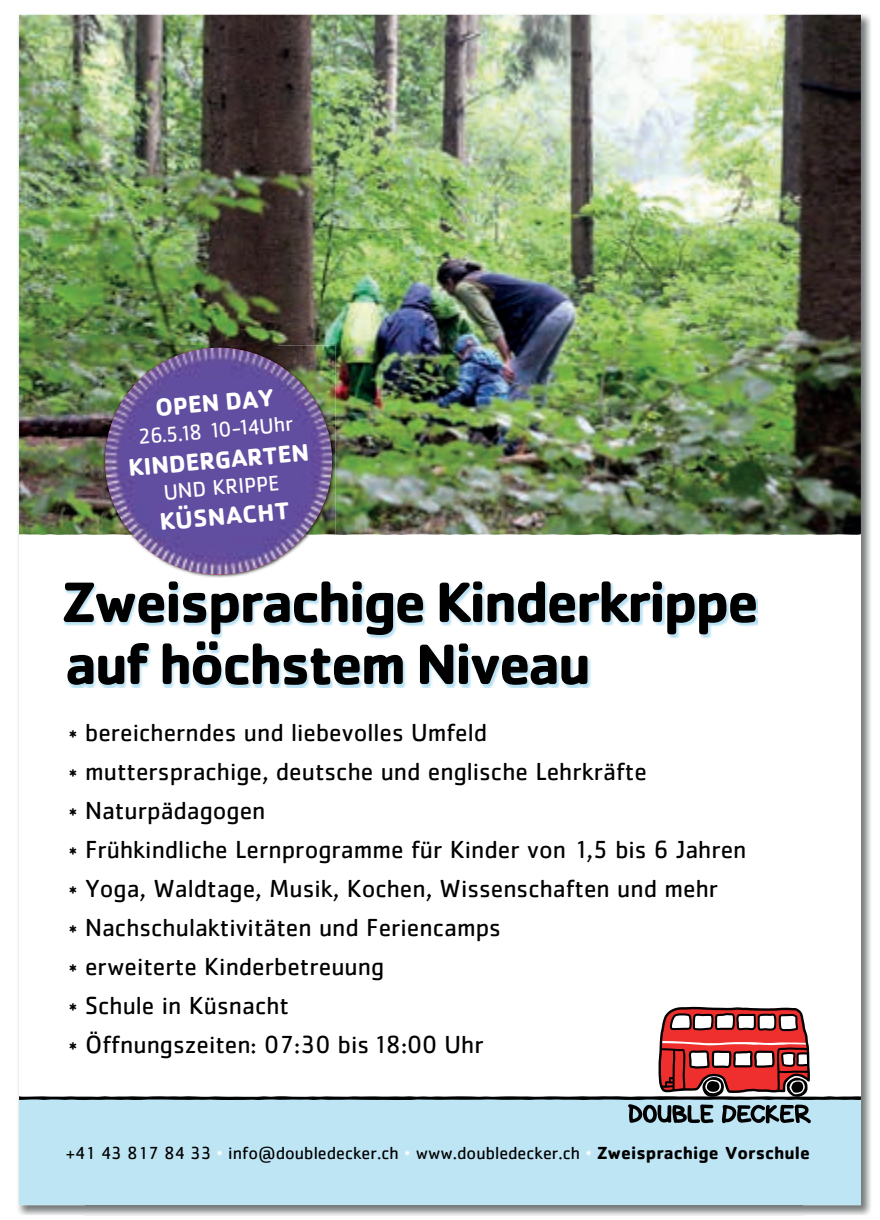
<style>
.page{position:relative;width:880px;height:1220px;background:#fff}
.page>*{position:absolute;margin:0;border:0;box-sizing:border-box;transform-origin:0 0}
.t1{font:700 59px/62px "Cachet";letter-spacing:-.045em;color:#000001}
.t2{font:25.6px/39px "Cachet";color:#000001}
.t3{font:700 25px "Cachet";color:#fff}
.t4{font:22px "Cachet";color:#fff}
.t5{font:18.2px "Cachet";color:#000001}
.s1{color:#fff}
.s2{font-weight:700}
</style>
<div class="page">
<img style="left:18px;top:14px;width:853px;height:68px">
<img style="left:18px;top:82px;width:68px;height:1133px">
<img style="left:802px;top:82px;width:69px;height:1133px">
<div style="left:19px;top:15px;width:842px;height:1190px;background:#fff"></div>
<img style="left:19px;top:15px;width:842px;height:519px">
<div style="left:19px;top:1099px;width:842px;height:106px;background:#bde5f3"></div>
<img style="left:65px;top:584px;width:693px;height:103px">
<svg style="left:19px;top:1007px;width:842px;height:117px"></svg>
<svg style="left:19px;top:534px;width:842px;height:1px"></svg>
<img style="left:103px;top:346px;width:232px;height:232px">
<img style="left:105px;top:348px;width:227px;height:227px;border-radius:113px">
<p class="t3" style="left:154px;top:392px;width:120px;rotate:-5deg">OPEN DAY</p>
<p class="t4" style="left:137px;top:424px;width:157px;rotate:-5deg">26.5.18 10-14Uhr</p>
<p class="t3" style="left:127px;top:452px;width:183px;rotate:-5deg">KINDERGARTEN</p>
<p class="t4" style="left:163px;top:480px;width:118px;rotate:-5deg">UND KRIPPE</p>
<p class="t3" style="left:158px;top:506px;width:132px;rotate:-5deg">KÜSNACHT</p>
<h1 class="t1" style="left:62px;top:569px;width:699px">Zweisprachige Kinderkrippe auf höchstem Niveau</h1>
<p class="t2" style="left:69px;top:712px;width:679px">* bereicherndes und liebevolles Umfeld<br>* muttersprachige, deutsche und englische Lehrkräfte<br>* Naturpädagogen<br>* Frühkindliche Lernprogramme für Kinder von 1,5 bis 6 Jahren * Yoga, Waldtage, Musik, Kochen, Wissenschaften und mehr<br>* Nachschulaktivitäten und Feriencamps<br>* erweiterte Kinderbetreuung<br>* Schule in Küsnacht<br>* Öffnungszeiten: 07:30 bis 18:00 Uhr</p>
<p class="t5" style="left:66px;top:1142px;width:746px">+41 43 817 84 33 <span class="s1">*</span> info@doubledecker.ch <span class="s1">*</span> www.doubledecker.ch <span class="s1">*</span> <span class="s2">Zweisprachige Vorschule</span></p>
</div>
